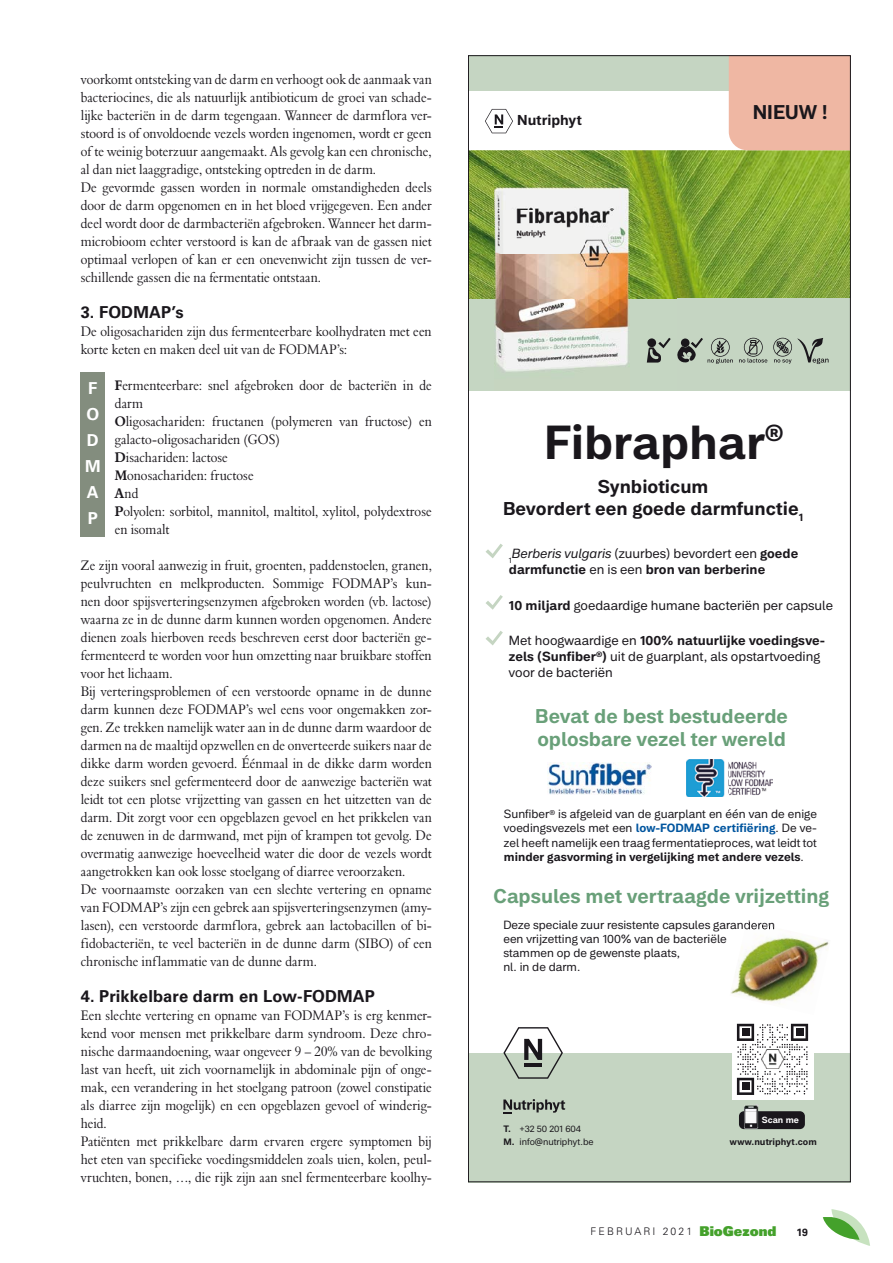
<style>
.page{position:relative;width:893px;height:1263px;background:#fff}
.page>*{position:absolute;margin:0;border:0;box-sizing:border-box;transform-origin:0 0}
.t1{font:700 46.8px "Peter";color:#1a171c}
.t2{font:700 19.5px/23.4px "Peter";color:#69a079}
.t3{font:700 19.5px "Peter";color:#1a171c}
.t4{font:700 18.15px/21.8px "Peter";color:#1a171c;text-align:center}
.t5{font:700 16.5px "Univers LT Std";letter-spacing:.005em;color:#1a171c}
.t6{font:700 16.5px/26px "Univers LT Std";color:#fff}
.t7{font:14.25px/18px "Aldine 401 BT Roman A";color:#1a171c;scale:.9 1}
.t8{font:700 14.1px "Peter";color:#1a171c}
.t9{font:13.05px/15.6px "Peter";color:#1a171c}
.t10{font:700 13.05px/15.6px "Peter";color:#1a171c}
.t11{font:11.7px/14.1px "Peter";color:#1a171c;text-align:justify}
.t12{font:300 10.5px "Univers LT Std";letter-spacing:.2em;color:#1a171c}
.t13{font:700 10.5px "Univers LT Std";color:#1a171c}
.t14{font:9.15px/13.8px "Peter";color:#1a171c}
.t15{font:700 9.15px/13.8px "Peter";color:#1a171c}
.t16{font:700 8.85px "Peter";color:#fff}
.s1{font-family:"Aldine 401 BT Bold A"}
.s2{font-weight:400;font-style:italic}
.s3{font-weight:400}
.s4{font-weight:700}
.s5{font-weight:700;color:#00559f}
.s6{font-family:"Univers LT Std X Black";font-weight:400;font-size:13.5px;color:#44a12b}
</style>
<div class="page">
<svg style="left:823px;top:1209px;width:47px;height:37px"></svg>
<div style="left:81px;top:372px;width:24px;height:164px;background:#838d7e"></div>
<div style="left:468px;top:298px;width:383px;height:92px;background:#c5d5c2"></div>
<img style="left:470px;top:150px;width:379px;height:148px">
<svg style="left:485px;top:109px;width:28px;height:24px"></svg>
<svg style="left:485px;top:544px;width:18px;height:14px"></svg>
<svg style="left:486px;top:595px;width:17px;height:15px"></svg>
<svg style="left:485px;top:631px;width:18px;height:14px"></svg>
<img style="left:470px;top:166px;width:206px;height:225px">
<div style="left:468px;top:55px;width:383px;height:36px;background:#c5d5c2"></div>
<div style="left:468px;top:1053px;width:383px;height:129px;background:#c5d5c2"></div>
<svg style="left:503px;top:1027px;width:60px;height:52px"></svg>
<svg style="left:503px;top:1099px;width:62px;height:15px"></svg>
<svg style="left:739px;top:338px;width:28px;height:25px"></svg>
<svg style="left:773px;top:338px;width:56px;height:26px"></svg>
<svg style="left:647px;top:338px;width:24px;height:25px"></svg>
<div style="left:647px;top:338px;width:9px;height:9px;background:#1a171c;border-radius:50%"></div>
<svg style="left:677px;top:338px;width:56px;height:26px"></svg>
<img style="left:547px;top:763px;width:105px;height:31px">
<img style="left:731px;top:936px;width:98px;height:66px">
<img style="left:745px;top:921px;width:30px;height:9px">
<div style="left:739px;top:1111px;width:66px;height:18px;background:#1a171c;border-radius:5px"></div>
<img style="left:744px;top:1104px;width:15px;height:25px">
<div style="left:732px;top:1019px;width:81px;height:81px;background:#fff"></div>
<svg style="left:737px;top:1024px;width:71px;height:71px"></svg>
<div style="left:742px;top:1029px;width:7px;height:7px;background:#1a171c"></div>
<div style="left:796px;top:1029px;width:7px;height:7px;background:#1a171c"></div>
<div style="left:742px;top:1083px;width:7px;height:7px;background:#1a171c"></div>
<img style="left:761px;top:1050px;width:23px;height:19px">
<div style="left:729px;top:57px;width:120px;height:93px;background:#efb7a3"></div>
<img style="left:687px;top:760px;width:85px;height:37px">
<p class="t7" style="left:81px;top:70px;width:392px">voorkomt ontsteking van de darm en verhoogt ook de aanmaak van bacteriocines, die als natuurlijk antibioticum de groei van schade&shy;lijke bacteriën in de darm tegengaan. Wanneer de darmflora ver&shy;stoord is of onvoldoende vezels worden ingenomen, wordt er geen of te weinig boterzuur aangemaakt. Als gevolg kan een chronische, al dan niet laaggradige, ontsteking optreden in de darm.<br>De gevormde gassen worden in normale omstandigheden deels door de darm opgenomen en in het bloed vrijgegeven. Een ander deel wordt door de darmbacteriën afgebroken. Wanneer het darm&shy;microbioom echter verstoord is kan de afbraak van de gassen niet optimaal verlopen of kan er een onevenwicht zijn tussen de ver&shy;schillende gassen die na fermentatie ontstaan.</p>
<p class="t5" style="left:81px;top:303px;width:104px">3. FODMAP’s</p>
<p class="t7" style="left:81px;top:322px;width:391px">De oligosachariden zijn dus fermenteerbare koolhydraten met een korte keten en maken deel uit van de FODMAP’s:</p>
<p class="t7" style="left:115px;top:376px;width:354px"><span class="s1">F</span>ermenteerbare: snel afgebroken door de bacteriën in de darm<br><span class="s1">O</span>ligosachariden: fructanen (polymeren van fructose) en galacto-oligosachariden (GOS)<br><span class="s1">D</span>isachariden: lactose<br><span class="s1">M</span>onosachariden: fructose<br><span class="s1">A</span>nd<br><span class="s1">P</span>olyolen: sorbitol, mannitol, maltitol, xylitol, polydextrose en isomalt</p>
<p class="t7" style="left:81px;top:556px;width:392px">Ze zijn vooral aanwezig in fruit, groenten, paddenstoelen, granen, peulvruchten en melkproducten. Sommige FODMAP’s kun&shy;nen door spijsverteringsenzymen afgebroken worden (vb. lactose) waarna ze in de dunne darm kunnen worden opgenomen. Andere dienen zoals hierboven reeds beschreven eerst door bacteriën ge&shy;fermenteerd te worden voor hun omzetting naar bruikbare stoffen voor het lichaam.<br>Bij verteringsproblemen of een verstoorde opname in de dunne darm kunnen deze FODMAP’s wel eens voor ongemakken zor&shy;gen. Ze trekken namelijk water aan in de dunne darm waardoor de darmen na de maaltijd opzwellen en de onverteerde suikers naar de dikke darm worden gevoerd. Éénmaal in de dikke darm worden deze suikers snel gefermenteerd door de aanwezige bacteriën wat leidt tot een plotse vrijzetting van gassen en het uitzetten van de darm. Dit zorgt voor een opgeblazen gevoel en het prikkelen van de zenuwen in de darmwand, met pijn of krampen tot gevolg. De overmatig aanwezige hoeveelheid water die door de vezels wordt aangetrokken kan ook losse stoelgang of diarree veroorzaken.<br>De voornaamste oorzaken van een slechte vertering en opname van FODMAP’s zijn een gebrek aan spijsverteringsenzymen (amy&shy;lasen), een verstoorde darmflora, gebrek aan lactobacillen of bi&shy;fidobacteriën, te veel bacteriën in de dunne darm (SIBO) of een chronische inflammatie van de dunne darm.</p>
<p class="t5" style="left:81px;top:987px;width:296px">4. Prikkelbare darm en Low-FODMAP</p>
<p class="t7" style="left:81px;top:1006px;width:392px">Een slechte vertering en opname van FODMAP’s is erg kenmer&shy;kend voor mensen met prikkelbare darm syndroom. Deze chro&shy;nische darmaandoening, waar ongeveer 9 – 20% van de bevolking last van heeft, uit zich voornamelijk in abdominale pijn of onge&shy;mak, een verandering in het stoelgang patroon (zowel constipatie als diarree zijn mogelijk) en een opgeblazen gevoel of winderig&shy;heid.<br>Patiënten met prikkelbare darm ervaren ergere symptomen bij het eten van specifieke voedingsmiddelen zoals uien, kolen, peul&shy;vruchten, bonen, …, die rijk zijn aan snel fermenteerbare koolhy-</p>
<p class="t6" style="left:85px;top:375px;width:17px">F<br>O<br>D<br>M<br>A<br>P</p>
<p class="t8" style="left:517px;top:110px;width:66px">Nutriphyt</p>
<h2 class="t3" style="left:753px;top:99px;width:77px">NIEUW !</h2>
<h1 class="t1" style="left:544px;top:412px;width:241px">Fibraphar<sup>®</sup></h1>
<p class="t4" style="left:503px;top:475px;width:302px">Synbioticum<br>Bevordert een goede darmfunctie<sub>1</sub></p>
<p class="t10" style="left:509px;top:546px;width:291px"><sub>1</sub><span class="s2">Berberis vulgaris</span> <span class="s3">(zuurbes) bevordert een</span> goede darmfunctie <span class="s3">en is een</span> bron van berberine</p>
<p class="t9" style="left:509px;top:597px;width:326px"><span class="s4">10 miljard</span> goedaardige humane bacteriën per capsule</p>
<p class="t9" style="left:509px;top:633px;width:318px">Met hoogwaardige en <span class="s4">100% natuurlijke voedingsve&shy;zels (Sunfiber</span><sup>®</sup><span class="s4">)</span> uit de guarplant, als opstartvoeding voor de bacteriën</p>
<h2 class="t2" style="left:535px;top:704px;width:254px">Bevat de best bestudeerde oplosbare vezel ter wereld</h2>
<p class="t11" style="left:504px;top:807px;width:315px">Sunfiber<sup>®</sup> is afgeleid van de guarplant en één van de enige voedingsvezels met een <span class="s5">low-FODMAP certifiëring</span>. De ve&shy;zel heeft namelijk een traag fermentatieproces, wat leidt tot <span class="s4">minder gasvorming in vergelijking met andere vezels</span>.</p>
<h2 class="t2" style="left:493px;top:884px;width:337px">Capsules met vertraagde vrijzetting</h2>
<p class="t11" style="left:503px;top:918px;width:273px;text-align:left">Deze speciale zuur resistente capsules garanderen een vrijzetting van 100% van de bacteriële stammen op de gewenste plaats,<br>nl. in de darm.</p>
<p class="t15" style="left:503px;top:1121px;width:13px">T.<br>M.</p>
<p class="t14" style="left:519px;top:1121px;width:76px">+32 50 201 604 info@nutriphyt.be</p>
<p class="t16" style="left:762px;top:1114px;width:39px">Scan me</p>
<p class="t15" style="left:730px;top:1135px;width:88px">www.nutriphyt.com</p>
<p class="t12" style="left:591px;top:1225px;width:187px">FEBRUARI 2021 <span class="s6">BioGezond</span></p>
<p class="t13" style="left:796px;top:1226px;width:13px">19</p>
</div>
